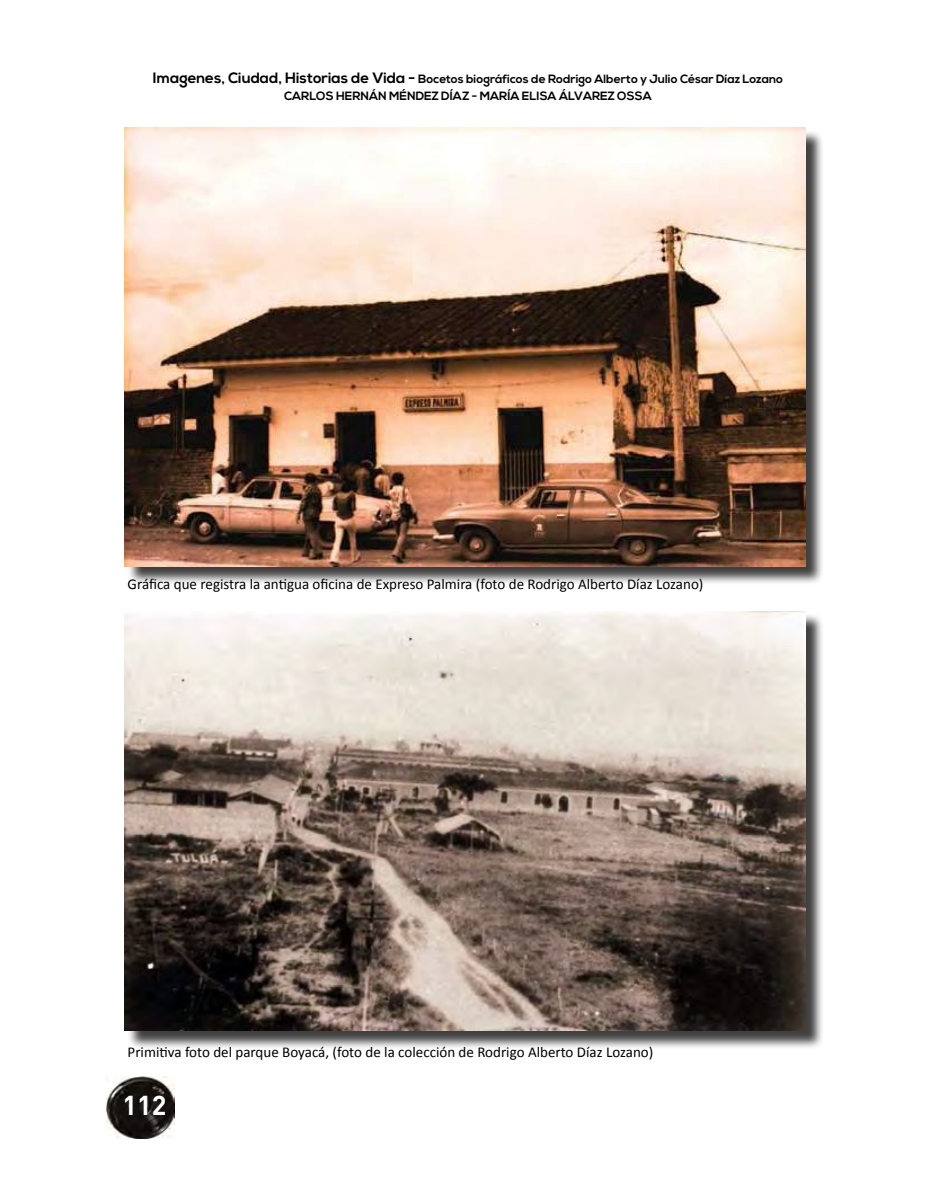
<style>
.page{position:relative;width:936px;height:1191px;background:#fff}
.page>*{position:absolute;margin:0;border:0;box-sizing:border-box;transform-origin:0 0}
.t1{font:700 27px "DIN Pro";color:#fff}
.t2{font:15px "Calibri";color:#000}
.t3{font:700 12px/17.2px "Nexa";color:#000;text-align:center}
.s1{font-size:15px}
</style>
<div class="page">
<img style="left:106px;top:1076px;width:68px;height:62px">
<div style="left:127px;top:129px;width:696px;height:456px;background:#000;opacity:.75"></div>
<img style="left:124px;top:128px;width:681px;height:438px">
<div style="left:127px;top:613px;width:696px;height:436px;background:#000;opacity:.75"></div>
<img style="left:124px;top:611px;width:681px;height:419px">
<p class="t3" style="left:153px;top:70px;width:631px"><span class="s1">Imagenes, Ciudad, Historias de Vida -</span> Bocetos biográficos de Rodrigo Alberto y Julio César Díaz Lozano<br>CARLOS HERNÁN MÉNDEZ DÍAZ - MARÍA ELISA ÁLVAREZ OSSA</p>
<p class="t2" style="left:128px;top:574px;width:577px">Gráfica que registra la antigua oficina de Expreso Palmira (foto de Rodrigo Alberto Díaz Lozano)</p>
<p class="t2" style="left:128px;top:1042px;width:527px">Primitiva foto del parque Boyacá, (foto de la colección de Rodrigo Alberto Díaz Lozano)</p>
<h1 class="t1" style="left:123px;top:1087px;width:45px">112</h1>
</div>
